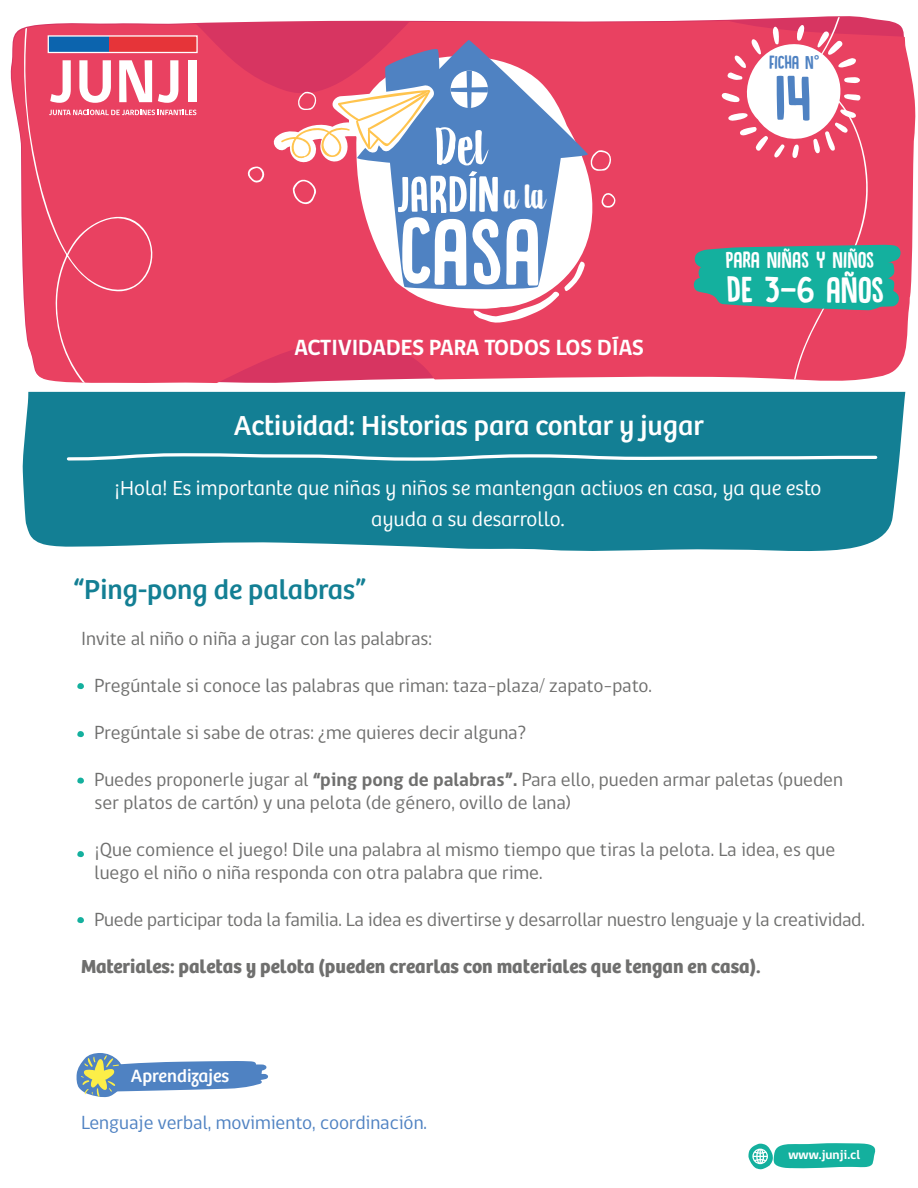
<style>
.page{position:relative;width:918px;height:1188px;background:#fff}
.page>*{position:absolute;margin:0;border:0;box-sizing:border-box;transform-origin:0 0}
.t1{font:99.6px "DK Canoodle";color:#fff}
.t2{font:67.5px "DK Canoodle";color:#4f82c2}
.t3{font:57.45px "DK Aiguille";color:#fff}
.t4{font:53.7px "DK Canoodle";color:#fff}
.t5{font:38.55px "DK Canoodle";color:#fff}
.t6{font:28.5px "Bree";color:#fff}
.t7{font:28.5px "Bree";color:#137f94}
.t8{font:23.85px "DK Canoodle";color:#fff}
.t9{font:700 22.5px "gob CL";letter-spacing:-.01em;color:#fff}
.t10{font:300 21px/30.9px "Bree";color:#fff;text-align:center}
.t11{font:19.5px/23.4px "gob CL";color:#6f6f6e}
.t12{font:700 19.5px "Bree";color:#6f6f6e}
.t13{font:19.5px "gob CL";color:#4f82c2}
.t14{font:19.5px "DK Canoodle";letter-spacing:-.01em;color:#4f82c2}
.t15{font:18.45px "Bree";color:#fff}
.t16{font:700 13.05px "gob CL";color:#fff}
.s1{font-family:"Bree"}
.s2{font-family:"DK Aiguille";font-size:39.9px}
.s3{font-weight:700}
</style>
<div class="page">
<div style="left:23px;top:392px;width:882px;height:159px;background:#137f94"></div>
<svg style="left:10px;top:18px;width:906px;height:363px;background:#ea5b78"></svg>
<div style="left:619px;top:17px;width:249px;height:364px;background:#e94161"></div>
<svg style="left:24px;top:18px;width:321px;height:365px;background:#e74666"></svg>
<svg style="left:50px;top:60px;width:21px;height:43px"></svg>
<svg style="left:79px;top:60px;width:32px;height:43px"></svg>
<svg style="left:119px;top:60px;width:33px;height:42px"></svg>
<svg style="left:158px;top:60px;width:20px;height:43px"></svg>
<div style="left:188px;top:60px;width:8px;height:42px;background:#fff"></div>
<svg style="left:49px;top:110px;width:147px;height:5px"></svg>
<svg style="left:47px;top:35px;width:151px;height:19px;background:#a4627e"></svg>
<svg style="left:355px;top:54px;width:239px;height:255px;fill:#e94161"></svg>
<svg style="left:357px;top:40px;width:232px;height:251px;fill:#4f82c2"></svg>
<svg style="left:451px;top:71px;width:37px;height:37px"></svg>
<svg style="left:247px;top:84px;width:190px;height:120px"></svg>
<svg style="left:473px;top:262px;width:113px;height:61px"></svg>
<svg style="left:601px;top:193px;width:16px;height:15px"></svg>
<svg style="left:590px;top:150px;width:21px;height:21px"></svg>
<svg style="left:748px;top:1143px;width:128px;height:26px;background:#43bfb1"></svg>
<svg style="left:65px;top:452px;width:814px;height:10px"></svg>
<svg style="left:694px;top:245px;width:207px;height:65px;background:#2da296"></svg>
<svg style="left:76px;top:1053px;width:192px;height:45px"></svg>
<svg style="left:77px;top:683px;width:7px;height:6px"></svg>
<svg style="left:77px;top:731px;width:7px;height:6px"></svg>
<svg style="left:77px;top:778px;width:7px;height:6px"></svg>
<svg style="left:77px;top:851px;width:7px;height:6px"></svg>
<svg style="left:77px;top:917px;width:7px;height:6px"></svg>
<svg style="left:722px;top:25px;width:140px;height:133px"></svg>
<p class="t14" style="left:769px;top:52px;width:52px">FICHA N<span class="s1">°</span></p>
<h3 class="t3" style="left:435px;top:116px;width:53px">Del</h3>
<h3 class="t4" style="left:396px;top:167px;width:150px">JARDÍN<span class="s2">a la</span></h3>
<h1 class="t1" style="left:399px;top:200px;width:143px">CASA</h1>
<p class="t9" style="left:294px;top:332px;width:351px">ACTIVIDADES PARA TODOS LOS DÍAS</p>
<h2 class="t2" style="left:775px;top:63px;width:13px">1</h2>
<p class="t8" style="left:725px;top:248px;width:150px">PARA NIÑAS Y NIÑOS</p>
<h3 class="t5" style="left:726px;top:270px;width:159px">DE 3-6 AÑOS</h3>
<h3 class="t6" style="left:234px;top:408px;width:472px">Actividad: Historias para contar y jugar</h3>
<p class="t10" style="left:115px;top:473px;width:708px">¡Hola! Es importante que niñas y niños se mantengan activos en casa, ya que esto ayuda a su desarrollo.</p>
<h3 class="t7" style="left:73px;top:573px;width:294px">“Ping-pong de palabras”</h3>
<p class="t11" style="left:81px;top:628px;width:352px">Invite al niño o niña a jugar con las palabras:</p>
<p class="t11" style="left:95px;top:674px;width:559px">Pregúntale si conoce las palabras que riman: taza-plaza/ zapato-pato.</p>
<p class="t11" style="left:95px;top:721px;width:433px">Pregúntale si sabe de otras: ¿me quieres decir alguna?</p>
<p class="t11" style="left:95px;top:768px;width:750px">Puedes proponerle jugar al <span class="s3">“ping pong de palabras”.</span> Para ello, pueden armar paletas (pueden ser platos de cartón) y una pelota (de género, ovillo de lana)</p>
<p class="t11" style="left:95px;top:838px;width:742px">¡Que comience el juego! Dile una palabra al mismo tiempo que tiras la pelota. La idea, es que luego el niño o niña responda con otra palabra que rime.</p>
<p class="t11" style="left:95px;top:908px;width:772px">Puede participar toda la familia. La idea es divertirse y desarrollar nuestro lenguaje y la creatividad.</p>
<p class="t12" style="left:81px;top:955px;width:681px">Materiales: paletas y pelota (pueden crearlas con materiales que tengan en casa).</p>
<p class="t15" style="left:131px;top:1065px;width:100px">Aprendizajes</p>
<p class="t13" style="left:81px;top:1109px;width:347px">Lenguaje verbal, movimiento, coordinación.</p>
<p class="t16" style="left:789px;top:1145px;width:73px">www.junji.cl</p>
</div>
